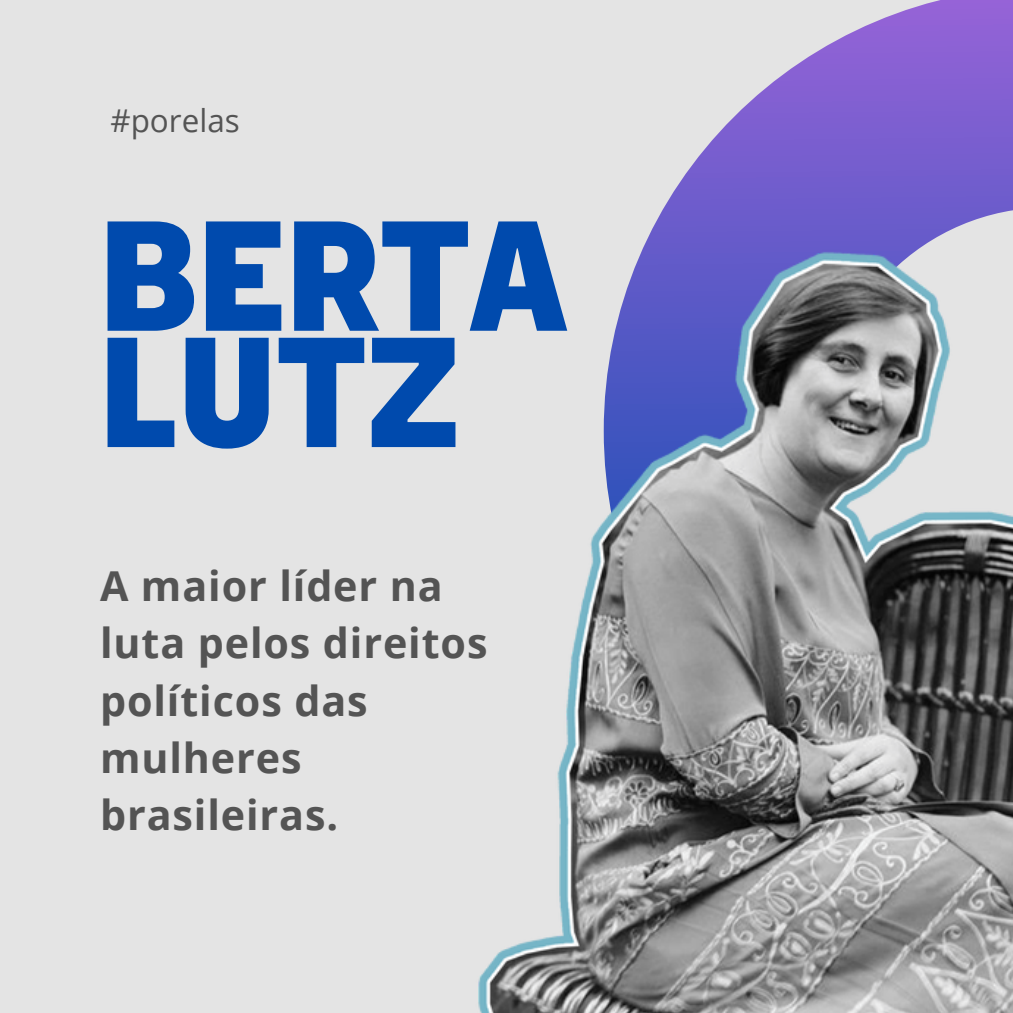
<style>
.page{position:relative;width:1013px;height:1013px;background:#fff}
.page>*{position:absolute;margin:0;border:0;box-sizing:border-box;transform-origin:0 0}
.t1{font:900 156.12px/116.2px "TS Tarek";color:#004aad}
.t2{font:700 41.25px/57.2px "Open Sans";letter-spacing:.02em;color:#545454}
.t3{font:31.38px "Open Sans";color:#545454}
</style>
<div class="page">
<div style="left:0;top:0;width:1012px;height:1012px;background:#e4e4e4"></div>
<svg style="left:651px;top:0;width:361px;height:231px"></svg>
<img style="left:478px;top:231px;width:534px;height:781px">
<p class="t3" style="left:110px;top:98px;width:131px">#porelas</p>
<p class="t1" style="left:101px;top:237px;width:466px">BERTA<br>LUTZ</p>
<p class="t2" style="left:100px;top:556px;width:389px">A maior líder na luta pelos direitos políticos das mulheres brasileiras.</p>
</div>
